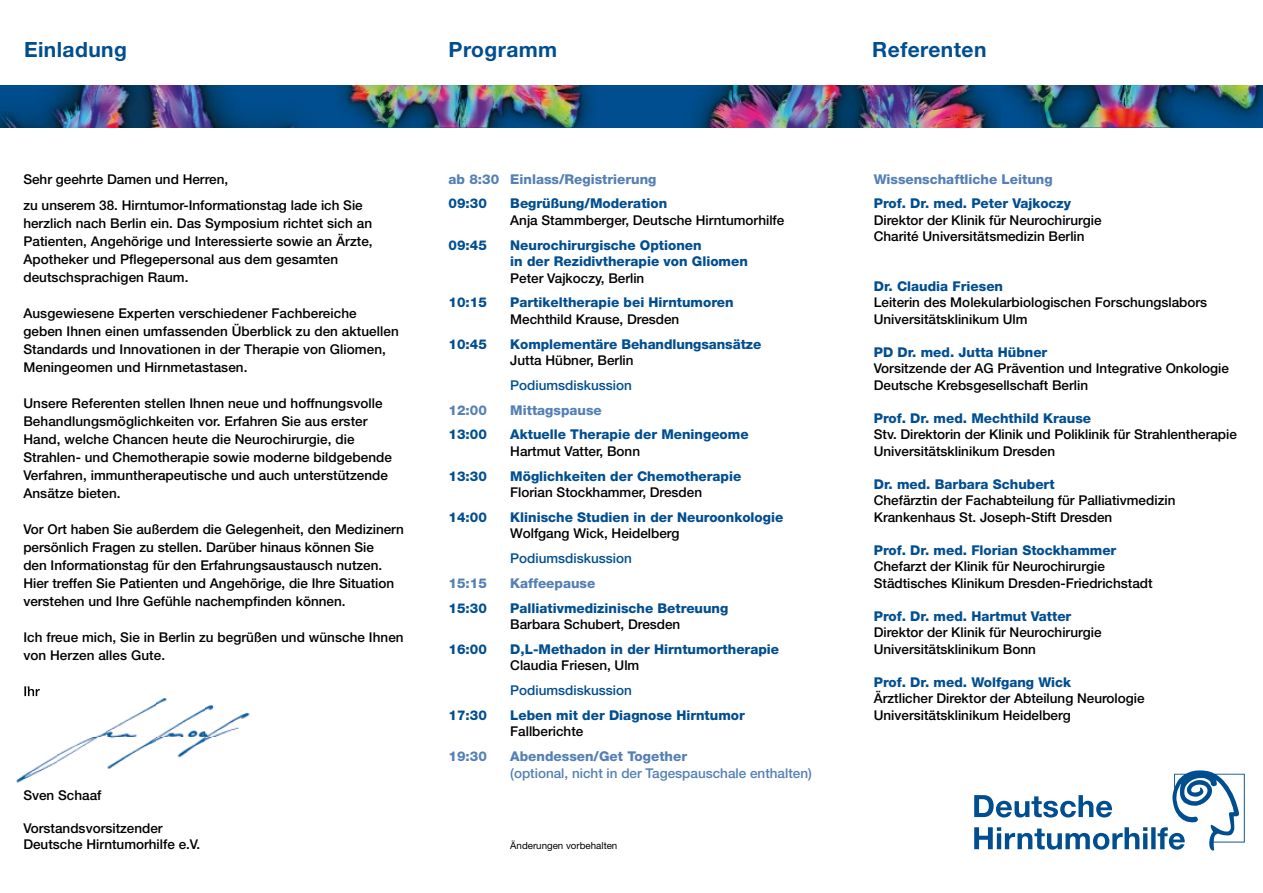
<style>
.page{position:relative;width:1263px;height:893px;background:#fff}
.page>*{position:absolute;margin:0;border:0;box-sizing:border-box;transform-origin:0 0}
.t1{font:700 21px "Helvetica Neue LT";letter-spacing:.02em;color:#004e90}
.t2{font:500 13.5px/18px "Helvetica Neue LT";color:#000}
.t3{font:800 13.5px/16.5px "Helvetica Neue LT";color:#004e90}
.t4{font:800 13.5px "Helvetica Neue LT";color:#5480b5}
.t5{font:500 13.5px "Helvetica Neue LT";color:#004e90}
.t6{font:500 13.5px "Helvetica Neue LT";color:#5480b5}
.t7{font:9.75px "Helvetica Neue LT";color:#000}
</style>
<div class="page">
<img style="left:324px;top:85px;width:294px;height:43px">
<img style="left:16px;top:696px;width:234px;height:87px">
<img style="left:24px;top:689px;width:16px;height:7px">
<img style="left:1001px;top:85px;width:262px;height:43px">
<img style="left:0;top:85px;width:324px;height:43px">
<div style="left:626px;top:85px;width:375px;height:43px;background:#004e90"></div>
<img style="left:692px;top:85px;width:309px;height:43px">
<svg style="left:974px;top:770px;width:271px;height:80px"></svg>
<h1 class="t1" style="left:24px;top:37px;width:104px">Einladung</h1>
<h1 class="t1" style="left:449px;top:37px;width:110px">Programm</h1>
<h1 class="t1" style="left:872px;top:37px;width:116px">Referenten</h1>
<p class="t2" style="left:23px;top:166px;width:341px;line-height:26.2px">Sehr geehrte Damen und Herren,<br>zu unserem 38. Hirntumor-Informationstag lade ich Sie</p>
<p class="t2" style="left:23px;top:214px;width:351px">herzlich nach Berlin ein. Das Symposium richtet sich an Patienten, Angehörige und Interessierte sowie an Ärzte, Apotheker und Pflegepersonal aus dem gesamten deutschsprachigen Raum.</p>
<p class="t2" style="left:23px;top:304px;width:377px">Ausgewiesene Experten verschiedener Fachbereiche geben Ihnen einen umfassenden Überblick zu den aktuellen Standards und Innovationen in der Therapie von Gliomen, Meningeomen und Hirnmetastasen.</p>
<p class="t2" style="left:23px;top:394px;width:370px">Unsere Referenten stellen Ihnen neue und hoffnungsvolle Behandlungsmöglichkeiten vor. Erfahren Sie aus erster Hand, welche Chancen heute die Neurochirurgie, die Strahlen- und Chemotherapie sowie moderne bildgebende Verfahren, immuntherapeutische und auch unterstützende Ansätze bieten.</p>
<p class="t2" style="left:23px;top:520px;width:382px">Vor Ort haben Sie außerdem die Gelegenheit, den Medizinern persönlich Fragen zu stellen. Darüber hinaus können Sie<br>den Informationstag für den Erfahrungsaustausch nutzen.<br>Hier treffen Sie Patienten und Angehörige, die Ihre Situation verstehen und Ihre Gefühle nachempfinden können.</p>
<p class="t2" style="left:23px;top:628px;width:382px">Ich freue mich, Sie in Berlin zu begrüßen und wünsche Ihnen von Herzen alles Gute.</p>
<p class="t2" style="left:23px;top:682px;width:18px">Ihr</p>
<p class="t2" style="left:23px;top:786px;width:80px">Sven Schaaf</p>
<p class="t2" style="left:23px;top:819px;width:178px;line-height:16.5px">Vorstandsvorsitzender<br>Deutsche Hirntumorhilfe e.V.</p>
<p class="t4" style="left:449px;top:171px;width:209px">ab 8:30 Einlass/Registrierung</p>
<p class="t3" style="left:449px;top:195px;width:40px">09:30</p>
<p class="t3" style="left:510px;top:195px;width:159px">Begrüßung/Moderation</p>
<p class="t2" style="left:510px;top:211px;width:276px">Anja Stammberger, Deutsche Hirntumorhilfe</p>
<p class="t3" style="left:449px;top:237px;width:40px">09:45</p>
<p class="t3" style="left:510px;top:237px;width:239px">Neurochirurgische Optionen<br>in der Rezidivtherapie von Gliomen</p>
<p class="t2" style="left:510px;top:269px;width:136px">Peter Vajkoczy, Berlin</p>
<p class="t3" style="left:449px;top:294px;width:40px">10:15</p>
<p class="t3" style="left:510px;top:294px;width:225px">Partikeltherapie bei Hirntumoren</p>
<p class="t2" style="left:510px;top:310px;width:171px">Mechthild Krause, Dresden</p>
<p class="t3" style="left:449px;top:335px;width:40px">10:45</p>
<p class="t3" style="left:510px;top:335px;width:252px">Komplementäre Behandlungsansätze</p>
<p class="t2" style="left:510px;top:351px;width:125px">Jutta Hübner, Berlin</p>
<p class="t5" style="left:510px;top:377px;width:123px">Podiumsdiskussion</p>
<p class="t4" style="left:449px;top:402px;width:40px">12:00</p>
<p class="t4" style="left:510px;top:402px;width:93px">Mittagspause</p>
<p class="t3" style="left:449px;top:426px;width:40px">13:00</p>
<p class="t3" style="left:510px;top:426px;width:240px">Aktuelle Therapie der Meningeome</p>
<p class="t2" style="left:510px;top:442px;width:131px">Hartmut Vatter, Bonn</p>
<p class="t3" style="left:449px;top:467px;width:40px">13:30</p>
<p class="t3" style="left:510px;top:467px;width:233px">Möglichkeiten der Chemotherapie</p>
<p class="t2" style="left:510px;top:483px;width:193px">Florian Stockhammer, Dresden</p>
<p class="t3" style="left:449px;top:509px;width:40px">14:00</p>
<p class="t3" style="left:510px;top:509px;width:275px">Klinische Studien in der Neuroonkologie</p>
<p class="t2" style="left:510px;top:524px;width:171px">Wolfgang Wick, Heidelberg</p>
<p class="t5" style="left:510px;top:550px;width:123px">Podiumsdiskussion</p>
<p class="t4" style="left:449px;top:575px;width:40px">15:15</p>
<p class="t4" style="left:510px;top:575px;width:87px">Kaffeepause</p>
<p class="t3" style="left:449px;top:599px;width:40px">15:30</p>
<p class="t3" style="left:510px;top:599px;width:220px">Palliativmedizinische Betreuung</p>
<p class="t2" style="left:510px;top:615px;width:172px">Barbara Schubert, Dresden</p>
<p class="t3" style="left:449px;top:641px;width:40px">16:00</p>
<p class="t3" style="left:510px;top:641px;width:270px">D,L-Methadon in der Hirntumortherapie</p>
<p class="t2" style="left:510px;top:656px;width:131px">Claudia Friesen, Ulm</p>
<p class="t5" style="left:510px;top:682px;width:123px">Podiumsdiskussion</p>
<p class="t3" style="left:449px;top:707px;width:40px">17:30</p>
<p class="t3" style="left:510px;top:707px;width:236px">Leben mit der Diagnose Hirntumor</p>
<p class="t2" style="left:510px;top:722px;width:75px">Fallberichte</p>
<p class="t4" style="left:449px;top:748px;width:40px">19:30</p>
<p class="t4" style="left:510px;top:748px;width:178px">Abendessen/Get Together</p>
<p class="t6" style="left:510px;top:765px;width:303px">(optional, nicht in der Tagespauschale enthalten)</p>
<p class="t7" style="left:510px;top:840px;width:109px">Änderungen vorbehalten</p>
<p class="t4" style="left:874px;top:171px;width:180px">Wissenschaftliche Leitung</p>
<p class="t3" style="left:874px;top:195px;width:199px">Prof. Dr. med. Peter Vajkoczy</p>
<p class="t2" style="left:874px;top:212px;width:229px;line-height:16.5px">Direktor der Klinik für Neurochirurgie<br>Charité Universitätsmedizin Berlin</p>
<p class="t3" style="left:874px;top:278px;width:131px">Dr. Claudia Friesen</p>
<p class="t2" style="left:874px;top:294px;width:335px;line-height:16.5px">Leiterin des Molekularbiologischen Forschungslabors<br>Universitätsklinikum Ulm</p>
<p class="t3" style="left:874px;top:344px;width:175px">PD Dr. med. Jutta Hübner</p>
<p class="t2" style="left:874px;top:360px;width:357px;line-height:16.5px">Vorsitzende der AG Prävention und Integrative Onkologie<br>Deutsche Krebsgesellschaft Berlin</p>
<p class="t3" style="left:874px;top:410px;width:219px">Prof. Dr. med. Mechthild Krause</p>
<p class="t2" style="left:874px;top:426px;width:365px;line-height:16.5px">Stv. Direktorin der Klinik und Poliklinik für Strahlentherapie<br>Universitätsklinikum Dresden</p>
<p class="t3" style="left:874px;top:476px;width:182px">Dr. med. Barbara Schubert</p>
<p class="t2" style="left:874px;top:492px;width:303px;line-height:16.5px">Chefärztin der Fachabteilung für Palliativmedizin<br>Krankenhaus St. Joseph-Stift Dresden</p>
<p class="t3" style="left:874px;top:542px;width:244px">Prof. Dr. med. Florian Stockhammer</p>
<p class="t2" style="left:874px;top:558px;width:280px;line-height:16.5px">Chefarzt der Klinik für Neurochirurgie<br>Städtisches Klinikum Dresden-Friedrichstadt</p>
<p class="t3" style="left:874px;top:608px;width:199px">Prof. Dr. med. Hartmut Vatter</p>
<p class="t2" style="left:874px;top:624px;width:229px;line-height:16.5px">Direktor der Klinik für Neurochirurgie<br>Universitätsklinikum Bonn</p>
<p class="t3" style="left:874px;top:674px;width:199px">Prof. Dr. med. Wolfgang Wick</p>
<p class="t2" style="left:874px;top:690px;width:272px;line-height:16.5px">Ärztlicher Direktor der Abteilung Neurologie<br>Universitätsklinikum Heidelberg</p>
</div>
